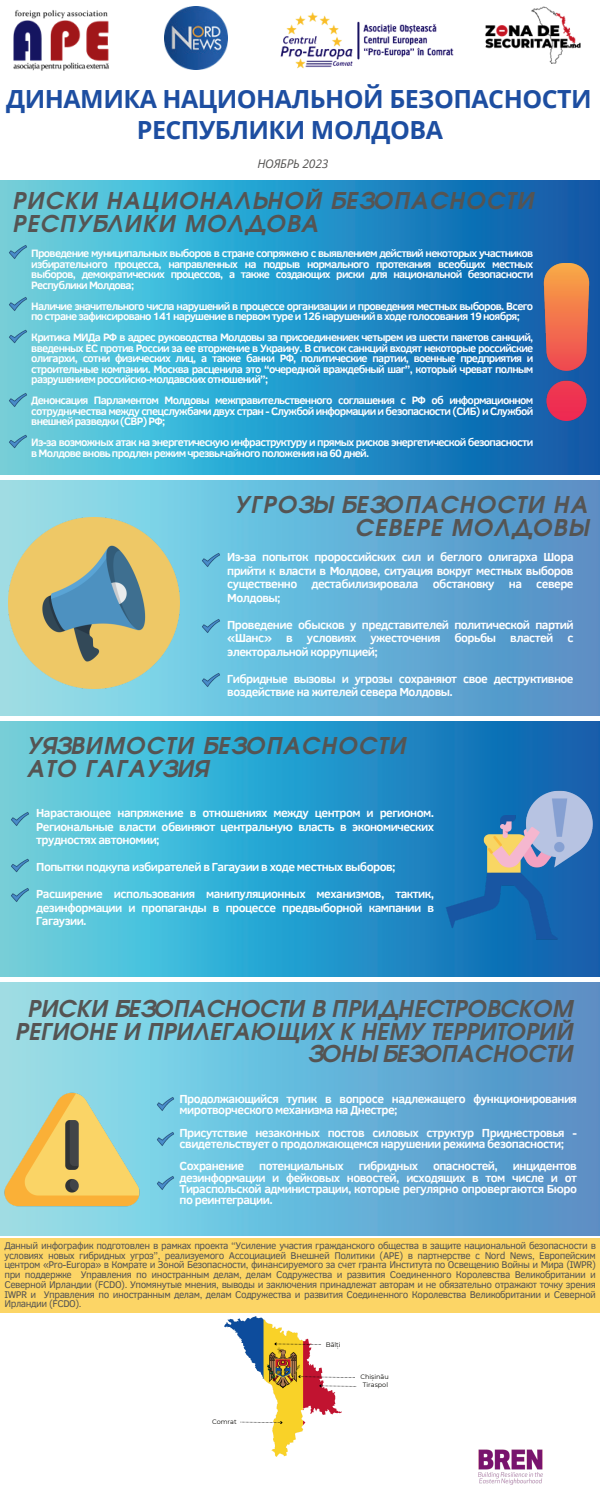
<style>
.page{position:relative;width:600px;height:1500px;background:#fff}
.page>*{position:absolute;margin:0;border:0;box-sizing:border-box;transform-origin:0 0}
.t1{font:700 25px/31.5px "Open Sans";letter-spacing:-.02em;color:#1d4ea1}
.t2{font:italic 700 23px/23.2px "Te X Gyre Adventor";letter-spacing:.06em;color:#555453}
.t3{font:italic 700 23px/22.5px "Te X Gyre Adventor";letter-spacing:.01em;color:#555453;text-align:right}
.t4{font:700 12px/13.5px "Clear Sans";letter-spacing:-.045em;color:#fff;text-align:justify}
.t5{font:italic 12px "Open Sans";letter-spacing:-.02em;color:#555453}
.t6{font:700 11px/10.5px "Clear Sans";letter-spacing:-.065em;color:#fff;text-align:justify}
.t7{font:10px/9.8px "Clear Sans";letter-spacing:-.045em;color:#555453;text-align:justify}
.t8{font:6.5px/8.4px "Montserrat";color:#080704;text-align:center}
</style>
<div class="page">
<img style="left:0;top:722px;width:600px;height:254px">
<img style="left:0;top:982px;width:600px;height:253px">
<img style="left:13px;top:10px;width:96px;height:61px">
<img style="left:280px;top:12px;width:174px;height:57px">
<img style="left:164px;top:7px;width:63px;height:63px">
<img style="left:485px;top:7px;width:96px;height:56px">
<img style="left:0;top:180px;width:600px;height:294px">
<img style="left:0;top:480px;width:600px;height:235px">
<img style="left:9px;top:517px;width:171px;height:171px">
<img style="left:499px;top:264px;width:101px;height:156px">
<img style="left:0;top:1077px;width:144px;height:144px">
<img style="left:434px;top:783px;width:163px;height:164px">
<img style="left:156px;top:1094px;width:19px;height:19px">
<img style="left:156px;top:1130px;width:19px;height:18px">
<img style="left:156px;top:1173px;width:19px;height:19px">
<img style="left:11px;top:809px;width:18px;height:19px">
<img style="left:11px;top:856px;width:18px;height:19px">
<img style="left:202px;top:670px;width:18px;height:19px">
<img style="left:202px;top:616px;width:18px;height:19px">
<img style="left:202px;top:550px;width:18px;height:19px">
<img style="left:9px;top:243px;width:18px;height:19px">
<img style="left:9px;top:295px;width:18px;height:18px">
<img style="left:9px;top:327px;width:18px;height:19px">
<img style="left:224px;top:1317px;width:117px;height:140px">
<svg style="left:274px;top:1342px;width:47px;height:4px"></svg>
<svg style="left:241px;top:1421px;width:42px;height:4px"></svg>
<svg style="left:298px;top:1375px;width:58px;height:13px"></svg>
<img style="left:478px;top:1449px;width:65px;height:35px">
<img style="left:9px;top:390px;width:18px;height:19px">
<img style="left:9px;top:432px;width:18px;height:19px">
<img style="left:11px;top:885px;width:18px;height:19px">
<div style="left:0;top:1239px;width:600px;height:74px;background:#fcd566"></div>
<h1 class="t1" style="left:137px;top:82px;width:456px;text-indent:-131px">ДИНАМИКА НАЦИОНАЛЬНОЙ БЕЗОПАСНОСТИ<br>РЕСПУБЛИКИ МОЛДОВА</h1>
<p class="t5" style="left:257px;top:155px;width:72px">НОЯБРЬ 2023</p>
<h2 class="t2" style="left:13px;top:187px;width:523px">РИСКИ НАЦИОНАЛЬНОЙ БЕЗОПАСНОСТИ<br>РЕСПУБЛИКИ МОЛДОВА</h2>
<p class="t6" style="left:31px;top:248px;width:504px">Проведение муниципальных выборов в стране сопряжено с выявлением действий некоторых участников избирательного процесса, направленных на подрыв нормального протекания всеобщих местных выборов, демократических процессов, а также создающих риски для национальной безопасности Республики Молдова;</p>
<p class="t6" style="left:31px;top:300px;width:504px">Наличие значительного числа нарушений в процессе организации и проведения местных выборов. Всего по стране зафиксировано 141 нарушение в первом туре и 126 нарушений в ходе голосования 19 ноября;</p>
<p class="t6" style="left:31px;top:332px;width:504px">Критика МИДа РФ в адрес руководства Молдовы за присоединениек четырем из шести пакетов санкций, введенных ЕС против России за ее вторжение в Украину. В список санкций входят некоторые российские олигархи, сотни физических лиц, а также банки РФ, политические партии, военные предприятия и строительные компании. Москва расценила это “очередной враждебный шаг”, который чреват полным разрушением российско-молдавских отношений”;</p>
<p class="t6" style="left:31px;top:395px;width:504px">Денонсация Парламентом Молдовы межправительственного соглашения с РФ об информационном сотрудничества между спецслужбами двух стран - Службой информации и безопасности (СИБ) и Службой внешней разведки (СВР) РФ;</p>
<p class="t6" style="left:31px;top:437px;width:504px">Из-за возможных атак на энергетическую инфраструктуру и прямых рисков энергетической безопасности в Молдове вновь продлен режим чрезвычайного положения на 60 дней.</p>
<h2 class="t2" style="left:235px;top:490px;width:354px;text-align:right">УГРОЗЫ БЕЗОПАСНОСТИ НА<br>СЕВЕРЕ МОЛДОВЫ</h2>
<p class="t4" style="left:227px;top:550px;width:348px">Из-за попыток пророссийских сил и беглого олигарха Шора прийти к власти в Молдове, ситуация вокруг местных выборов существенно дестабилизировала обстановку на севере Молдовы;</p>
<p class="t4" style="left:227px;top:617px;width:348px">Проведение обысков у представителей политической партий «Шанс» в условиях ужесточения борьбы властей с электоральной коррупцией;</p>
<p class="t4" style="left:227px;top:671px;width:348px">Гибридные вызовы и угрозы сохраняют свое деструктивное воздействие на жителей севера Молдовы.</p>
<h2 class="t2" style="left:27px;top:731px;width:380px">УЯЗВИМОСТИ БЕЗОПАСНОСТИ<br>АТО ГАГАУЗИЯ</h2>
<p class="t4" style="left:36px;top:806px;width:399px">Нарастающее напряжение в отношениях между центром и регионом.<br>Региональные власти обвиняют центральную власть в экономических трудностях автономии;</p>
<p class="t4" style="left:36px;top:860px;width:361px">Попытки подкупа избирателей в Гагаузии в ходе местных выборов;</p>
<p class="t4" style="left:36px;top:887px;width:399px">Расширение использования манипуляционных механизмов, тактик, дезинформации и пропаганды в процессе предвыборной кампании в Гагаузии.</p>
<h2 class="t3" style="left:16px;top:995px;width:559px">РИСКИ БЕЗОПАСНОСТИ В ПРИДНЕСТРОВСКОМ<br>РЕГИОНЕ И ПРИЛЕГАЮЩИХ К НЕМУ ТЕРРИТОРИЙ<br>ЗОНЫ БЕЗОПАСНОСТИ</h2>
<p class="t4" style="left:180px;top:1093px;width:399px;line-height:11.2px">Продолжающийся тупик в вопросе надлежащего функционирования миротворческого механизма на Днестре;</p>
<p class="t4" style="left:180px;top:1126px;width:399px;line-height:11.2px">Присутствие незаконных постов силовых структур Приднестровья - свидетельствует о продолжающемся нарушении режима безопасности;</p>
<p class="t4" style="left:180px;top:1159px;width:66px">Сохранение</p>
<p class="t4" style="left:259px;top:1159px;width:86px">потенциальных</p>
<p class="t4" style="left:359px;top:1159px;width:61px">гибридных</p>
<p class="t4" style="left:433px;top:1159px;width:66px">опасностей,</p>
<p class="t4" style="left:180px;top:1160px;width:399px;line-height:11.2px;text-indent:333px">инцидентов дезинформации и фейковых новостей, исходящих в том числе и от Тираспольской администрации, которые регулярно опровергаются Бюро по реинтеграции.</p>
<p class="t7" style="left:4px;top:1240px;width:593px">Данный инфографик подготовлен в рамках проекта “Усиление участия гражданского общества в защите национальной безопасности в условиях новых гибридных угроз”, реализуемого Ассоциацией Внешней Политики (APE) в партнерстве с Nord News, Европейским центром «Pro-Europa» в Комрате и Зоной Безопасности, финансируемого за счет гранта Института по Освещению Войны и Мира (IWPR) при поддержке Управления по иностранным делам, делам Содружества и развития Соединенного Королевства Великобритании и Северной Ирландии (FCDO). Упомянутые мнения, выводы и заключения принадлежат авторам и не обязательно отражают точку зрения IWPR и Управления по иностранным делам, делам Содружества и развития Соединенного Королевства Великобритании и Северной Ирландии (FCDO).</p>
<p class="t8" style="left:212px;top:1417px;width:26px">Comrat</p>
<p class="t8" style="left:326px;top:1340px;width:16px">Bălți</p>
<p class="t8" style="left:360px;top:1372px;width:30px">Chișinău<br>Tiraspol</p>
</div>
